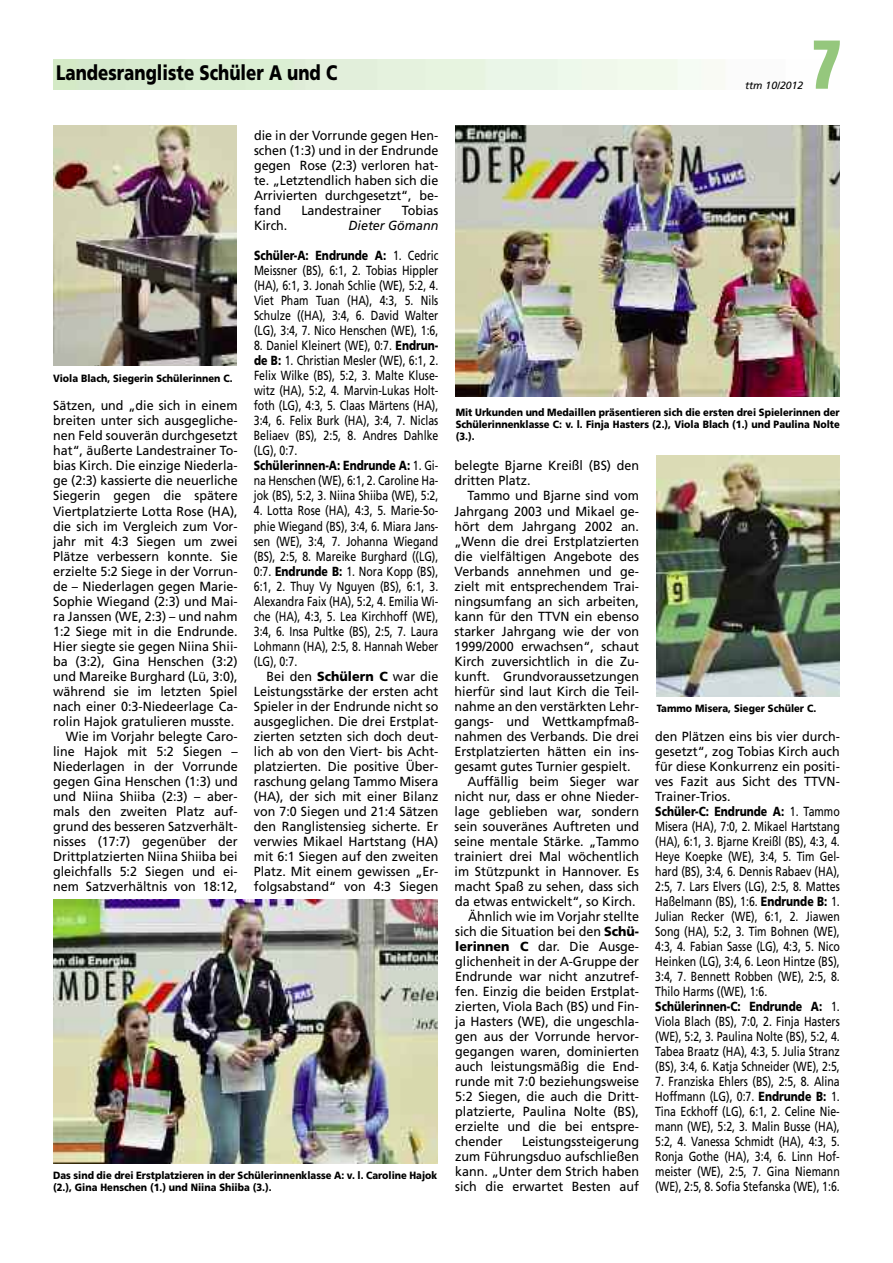
<style>
.page{position:relative;width:893px;height:1263px;background:#fff}
.page>*{position:absolute;margin:0;border:0;box-sizing:border-box;transform-origin:0 0}
.t1{font:700 condensed 72px "Aurora BT";color:#95c77d}
.t2{font:900 21px "Frutiger";color:#000;scale:.8 1}
.t3{font:13.2px/15px "Frutiger";color:#000;text-align:justify;scale:.95 1}
.t4{font:13.2px/15px "Frutiger";color:#000;text-align:justify;scale:.8 1}
.t5{font:italic 13.2px "Frutiger";color:#000;scale:.95 1}
.t6{font:900 10.5px/12px "Frutiger";color:#000;text-align:justify;scale:.9 1}
.t7{font:italic 10.5px "Frutiger";color:#000}
.s1{font-weight:900}
</style>
<div class="page">
<img style="left:456px;top:125px;width:384px;height:272px">
<img style="left:53px;top:899px;width:384px;height:264px">
<img style="left:53px;top:125px;width:183px;height:241px">
<img style="left:657px;top:456px;width:183px;height:240px">
<h2 class="t2" style="left:56px;top:60px;width:353px">Landesrangliste Schüler A und C</h2>
<p class="t7" style="left:745px;top:79px;width:60px">ttm 10/2012</p>
<h1 class="t1" style="left:814px;top:22px;width:27px">7</h1>
<p class="t6" style="left:53px;top:372px;width:201px">Viola Blach, Siegerin Schülerinnen C.</p>
<p class="t3" style="left:53px;top:398px;width:196px;text-align:right">Sätzen, und „die sich in einem breiten unter sich ausgegliche&shy;nen Feld souverän durchgesetzt hat“, äußerte Landestrainer To&shy;bias Kirch. Die einzige Niederla&shy;ge (2:3) kassierte die neuerliche<br>Siegerin gegen die spätere<br>Viertplatzierte Lotta Rose (HA), die sich im Vergleich zum Vor&shy;jahr mit 4:3 Siegen um zwei<br>Plätze verbessern konnte. Sie erzielte 5:2 Siege in der Vorrun&shy;de – Niederlagen gegen Marie-<br>Sophie Wiegand (2:3) und Mai&shy;ra Janssen (WE, 2:3) – und nahm<br>1:2 Siege mit in die Endrunde.<br>Hier siegte sie gegen Niina Shii&shy;ba (3:2), Gina Henschen (3:2) und Mareike Burghard (Lü, 3:0), während sie im letzten Spiel nach einer 0:3-Niedeerlage Ca&shy;rolin Hajok gratulieren musste.<br>Wie im Vorjahr belegte Caro&shy;line Hajok mit 5:2 Siegen –<br>Niederlagen in der Vorrunde gegen Gina Henschen (1:3) und und Niina Shiiba (2:3) – aber&shy;mals den zweiten Platz auf&shy;grund des besseren Satzverhält&shy;nisses (17:7) gegenüber der<br>Drittplatzierten Niina Shiiba bei gleichfalls 5:2 Siegen und ei&shy;nem Satzverhältnis von 18:12,</p>
<p class="t3" style="left:254px;top:128px;width:196px">die in der Vorrunde gegen Hen&shy;schen (1:3) und in der Endrunde gegen Rose (2:3) verloren hat&shy;te. „Letztendlich haben sich die Arrivierten durchgesetzt“, be&shy;fand</p>
<p class="t3" style="left:301px;top:203px;width:86px">Landestrainer</p>
<p class="t3" style="left:402px;top:203px;width:40px">Tobias</p>
<p class="t3" style="left:254px;top:218px;width:37px">Kirch.</p>
<p class="t5" style="left:349px;top:218px;width:96px">Dieter Gömann</p>
<p class="t4" style="left:254px;top:248px;width:232px"><span class="s1">Schüler-A: Endrunde A:</span> 1. Cedric Meissner (BS), 6:1, 2. Tobias Hippler (HA), 6:1, 3. Jonah Schlie (WE), 5:2, 4.<br>Viet Pham Tuan (HA), 4:3, 5. Nils Schulze ((HA), 3:4, 6. David Walter (LG), 3:4, 7. Nico Henschen (WE), 1:6,</p>
<p class="t4" style="left:254px;top:338px;width:232px;text-align:left">8. Daniel Kleinert (WE), 0:7. <span class="s1">Endrun&shy;de B:</span> 1. Christian Mesler (WE), 6:1, 2.<br>Felix Wilke (BS), 5:2, 3. Malte Kluse&shy;witz (HA), 5:2, 4. Marvin-Lukas Holt&shy;foth (LG), 4:3, 5. Claas Märtens (HA), 3:4, 6. Felix Burk (HA), 3:4, 7. Niclas Beliaev (BS), 2:5, 8. Andres Dahlke (LG), 0:7.<br><span class="s1">Schülerinnen-A: Endrunde A:</span> 1. Gi&shy;na Henschen (WE), 6:1, 2. Caroline Ha&shy;jok (BS), 5:2, 3. Niina Shiiba (WE), 5:2,</p>
<p class="t4" style="left:254px;top:503px;width:232px">4. Lotta Rose (HA), 4:3, 5. Marie-So&shy;phie Wiegand (BS), 3:4, 6. Miara Jans&shy;sen (WE), 3:4, 7. Johanna Wiegand (BS), 2:5, 8. Mareike Burghard ((LG), 0:7. <span class="s1">Endrunde B:</span> 1. Nora Kopp (BS), 6:1, 2. Thuy Vy Nguyen (BS), 6:1, 3.<br>Alexandra Faix (HA), 5:2, 4. Emilia Wi&shy;che (HA), 4:3, 5. Lea Kirchhoff (WE), 3:4, 6. Insa Pultke (BS), 2:5, 7. Laura Lohmann (HA), 2:5, 8. Hannah Weber (LG), 0:7.</p>
<p class="t3" style="left:254px;top:668px;width:196px;text-indent:13px">Bei den <span class="s1">Schülern C</span> war die Leistungsstärke der ersten acht Spieler in der Endrunde nicht so ausgeglichen. Die drei Erstplat&shy;zierten setzten sich doch deut&shy;lich ab von den Viert- bis Acht&shy;platzierten. Die positive Über&shy;raschung gelang Tammo Misera (HA), der sich mit einer Bilanz von 7:0 Siegen und 21:4 Sätzen den Ranglistensieg sicherte. Er verwies Mikael Hartstang (HA) mit 6:1 Siegen auf den zweiten Platz. Mit einem gewissen „Er&shy;folgsabstand“ von 4:3 Siegen</p>
<p class="t6" style="left:53px;top:1169px;width:428px">Das sind die drei Erstplatzieren in der Schülerinnenklasse A: v. l. Caroline Hajok (2.), Gina Henschen (1.) und Niina Shiiba (3.).</p>
<p class="t6" style="left:456px;top:406px;width:428px">Mit Urkunden und Medaillen präsentieren sich die ersten drei Spielerinnen der Schülerinnenklasse C: v. l. Finja Hasters (2.), Viola Blach (1.) und Paulina Nolte (3.).</p>
<p class="t3" style="left:455px;top:458px;width:196px">belegte Bjarne Kreißl (BS) den dritten Platz.</p>
<p class="t3" style="left:467px;top:488px;width:182px">Tammo und Bjarne sind vom</p>
<p class="t3" style="left:455px;top:503px;width:196px">Jahrgang 2003 und Mikael ge-</p>
<p class="t3" style="left:455px;top:518px;width:196px">hört dem Jahrgang 2002 an.</p>
<p class="t3" style="left:455px;top:533px;width:196px">„Wenn die drei Erstplatzierten</p>
<p class="t3" style="left:455px;top:548px;width:196px">die vielfältigen Angebote des</p>
<p class="t3" style="left:455px;top:563px;width:196px">Verbands annehmen und ge-</p>
<p class="t3" style="left:455px;top:578px;width:196px">zielt mit entsprechendem Trai-</p>
<p class="t3" style="left:455px;top:593px;width:196px">ningsumfang an sich arbeiten,</p>
<p class="t3" style="left:455px;top:608px;width:196px">kann für den TTVN ein ebenso</p>
<p class="t3" style="left:455px;top:623px;width:196px">starker Jahrgang wie der von</p>
<p class="t3" style="left:455px;top:638px;width:196px">1999/2000 erwachsen“, schaut</p>
<p class="t3" style="left:455px;top:653px;width:196px">Kirch zuversichtlich in die Zu-</p>
<p class="t3" style="left:455px;top:668px;width:196px">kunft. Grundvoraussetzungen</p>
<p class="t3" style="left:455px;top:683px;width:196px">hierfür sind laut Kirch die Teil-</p>
<p class="t3" style="left:455px;top:698px;width:196px">nahme an den verstärkten Lehr-</p>
<p class="t3" style="left:455px;top:713px;width:196px">gangs- und Wettkampfmaß-</p>
<p class="t3" style="left:455px;top:728px;width:196px">nahmen des Verbands. Die drei</p>
<p class="t3" style="left:455px;top:743px;width:196px">Erstplatzierten hätten ein ins-</p>
<p class="t3" style="left:455px;top:758px;width:187px">gesamt gutes Turnier gespielt.</p>
<p class="t3" style="left:467px;top:773px;width:182px">Auffällig beim Sieger war</p>
<p class="t3" style="left:455px;top:788px;width:196px">nicht nur, dass er ohne Nieder-</p>
<p class="t3" style="left:455px;top:803px;width:196px">lage geblieben war, sondern</p>
<p class="t3" style="left:455px;top:818px;width:196px">sein souveränes Auftreten und</p>
<p class="t3" style="left:455px;top:833px;width:196px">seine mentale Stärke. „Tammo</p>
<p class="t3" style="left:455px;top:848px;width:196px">trainiert drei Mal wöchentlich</p>
<p class="t3" style="left:455px;top:863px;width:196px">im Stützpunkt in Hannover. Es</p>
<p class="t3" style="left:455px;top:878px;width:196px">macht Spaß zu sehen, dass sich</p>
<p class="t3" style="left:455px;top:893px;width:191px">da etwas entwickelt“, so Kirch.</p>
<p class="t3" style="left:468px;top:908px;width:182px">Ähnlich wie im Vorjahr stellte</p>
<p class="t3" style="left:455px;top:923px;width:195px">sich die Situation bei den <span class="s1">Schü-</span></p>
<p class="t3" style="left:455px;top:938px;width:195px"><span class="s1">lerinnen C</span> dar. Die Ausge-</p>
<p class="t3" style="left:455px;top:953px;width:195px">glichenheit in der A-Gruppe der</p>
<p class="t3" style="left:455px;top:968px;width:195px">Endrunde war nicht anzutref-</p>
<p class="t3" style="left:455px;top:983px;width:195px">fen. Einzig die beiden Erstplat-</p>
<p class="t3" style="left:455px;top:998px;width:195px">zierten, Viola Bach (BS) und Fin-</p>
<p class="t3" style="left:455px;top:1013px;width:195px">ja Hasters (WE), die ungeschla-</p>
<p class="t3" style="left:455px;top:1028px;width:195px">gen aus der Vorrunde hervor-</p>
<p class="t3" style="left:455px;top:1043px;width:195px">gegangen waren, dominierten</p>
<p class="t3" style="left:455px;top:1058px;width:195px">auch leistungsmäßig die End-</p>
<p class="t3" style="left:455px;top:1073px;width:195px">runde mit 7:0 beziehungsweise</p>
<p class="t3" style="left:455px;top:1088px;width:195px">5:2 Siegen, die auch die Dritt-</p>
<p class="t3" style="left:455px;top:1103px;width:195px">platzierte, Paulina Nolte (BS),</p>
<p class="t3" style="left:455px;top:1118px;width:195px">erzielte und die bei entspre-</p>
<p class="t3" style="left:455px;top:1133px;width:51px">chender</p>
<p class="t3" style="left:455px;top:1133px;width:195px;text-indent:67px">Leistungssteigerung zum Führungsduo aufschließen kann. „Unter dem Strich haben sich die erwartet Besten auf</p>
<p class="t6" style="left:657px;top:703px;width:178px">Tammo Misera, Sieger Schüler C.</p>
<p class="t3" style="left:655px;top:728px;width:196px;text-align:left">den Plätzen eins bis vier durch&shy;gesetzt“, zog Tobias Kirch auch für diese Konkurrenz ein positi&shy;ves Fazit aus Sicht des TTVN-Trainer-Trios.<br><span class="s1">Schüler-C: Endrunde A:</span> 1. Tammo Misera (HA), 7:0, 2. Mikael Hartstang (HA), 6:1, 3. Bjarne Kreißl (BS), 4:3, 4.<br>Heye Koepke (WE), 3:4, 5. Tim Gel&shy;hard (BS), 3:4, 6. Dennis Rabaev (HA), 2:5, 7. Lars Elvers (LG), 2:5, 8. Mattes Haßelmann (BS), 1:6. <span class="s1">Endrunde B:</span> 1.<br>Julian Recker (WE), 6:1, 2. Jiawen Song (HA), 5:2, 3. Tim Bohnen (WE), 4:3, 4. Fabian Sasse (LG), 4:3, 5. Nico Heinken (LG), 3:4, 6. Leon Hintze (BS), 3:4, 7. Bennett Robben (WE), 2:5, 8.<br>Thilo Harms ((WE), 1:6.<br><span class="s1">Schülerinnen-C: Endrunde A:</span> 1.<br>Viola Blach (BS), 7:0, 2. Finja Hasters (WE), 5:2, 3. Paulina Nolte (BS), 5:2, 4.<br>Tabea Braatz (HA), 4:3, 5. Julia Stranz (BS), 3:4, 6. Katja Schneider (WE), 2:5,</p>
<p class="t4" style="left:655px;top:1073px;width:232px">7. Franziska Ehlers (BS), 2:5, 8. Alina Hoffmann (LG), 0:7. <span class="s1">Endrunde B:</span> 1.<br>Tina Eckhoff (LG), 6:1, 2. Celine Nie&shy;mann (WE), 5:2, 3. Malin Busse (HA), 5:2, 4. Vanessa Schmidt (HA), 4:3, 5.<br>Ronja Gothe (HA), 3:4, 6. Linn Hof&shy;meister (WE), 2:5, 7. Gina Niemann (WE), 2:5, 8. Sofia Stefanska (WE), 1:6.</p>
</div>
